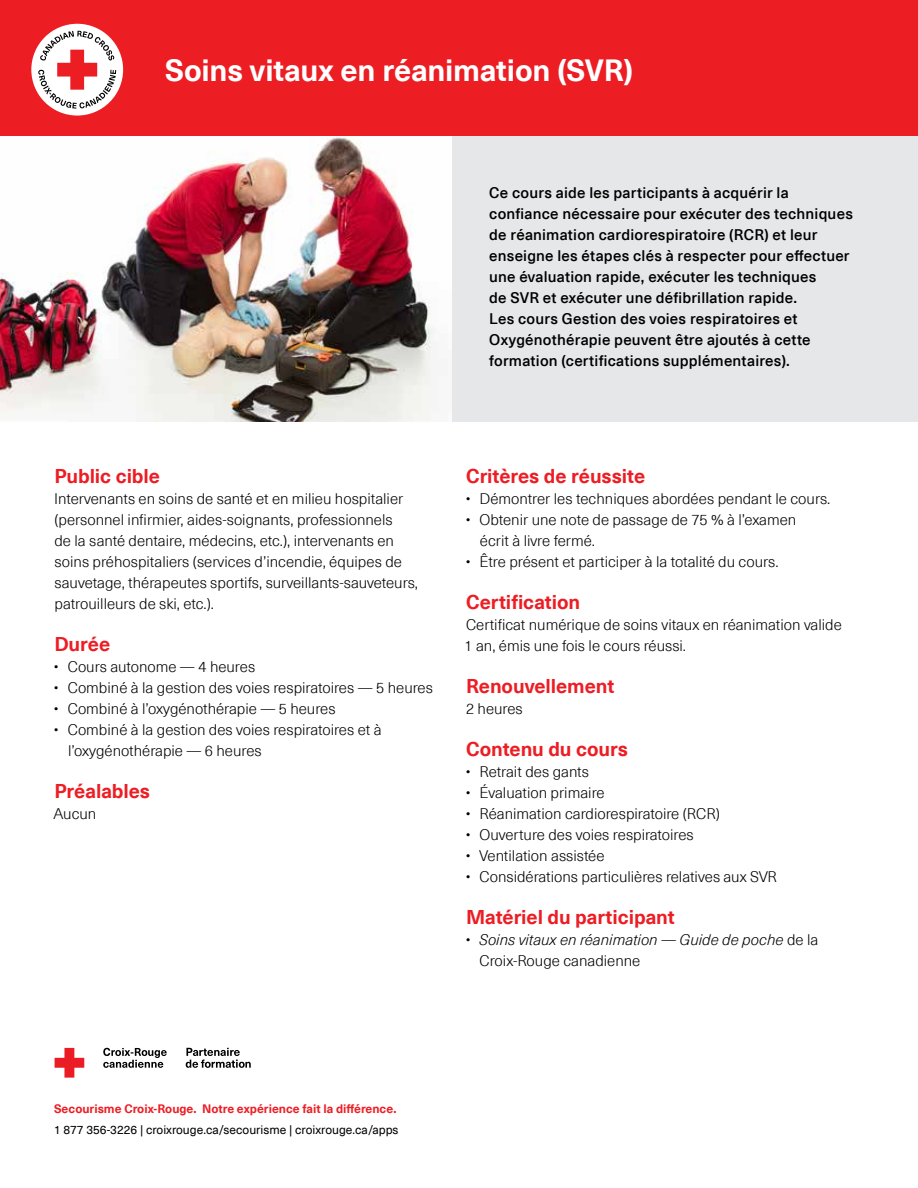
<style>
.page{position:relative;width:918px;height:1188px;background:#fff}
.page>*{position:absolute;margin:0;border:0;box-sizing:border-box;transform-origin:0 0}
.t1{font:700 30px "Neue Haas Unica Pro";letter-spacing:-.005em;color:#fff}
.t2{font:700 19.5px "Neue Haas Unica Pro";letter-spacing:-.005em;color:#ed1d24}
.t3{font:300 15px/21px "Neue Haas Unica Pro";color:#000}
.t4{font:500 15px/21px "Neue Haas Unica Pro";letter-spacing:.015em;color:#000}
.t5{font:italic 300 15px/21px "Neue Haas Unica Pro";color:#000}
.t6{font:12px "Neue Haas Unica Pro";color:#000}
.t7{font:700 12px "Neue Haas Unica Pro";color:#ed1d24}
.s1{font-style:normal}
</style>
<div class="page">
<div style="left:0;top:0;width:918px;height:136px;background:#ed1d24"></div>
<div style="left:31px;top:24px;width:92px;height:92px;background:#fff;border-radius:50%"></div>
<svg style="left:38px;top:31px;width:78px;height:78px"></svg>
<img style="left:0;top:137px;width:435px;height:284px">
<div style="left:452px;top:136px;width:466px;height:285px;background:#e6e7e8"></div>
<svg style="left:55px;top:1048px;width:29px;height:30px"></svg>
<svg style="left:103px;top:1048px;width:64px;height:20px"></svg>
<svg style="left:186px;top:1048px;width:65px;height:20px"></svg>
<h1 class="t1" style="left:165px;top:52px;width:469px">Soins vitaux en réanimation (SVR)</h1>
<p class="t4" style="left:489px;top:182px;width:365px">Ce cours aide les participants à acquérir la confiance nécessaire pour exécuter des techniques de réanimation cardiorespiratoire (RCR) et leur enseigne les étapes clés à respecter pour effectuer une évaluation rapide, exécuter les techniques<br>de SVR et exécuter une défibrillation rapide.<br>Les cours Gestion des voies respiratoires et Oxygénothérapie peuvent être ajoutés à cette formation (certifications supplémentaires).</p>
<h2 class="t2" style="left:54px;top:464px;width:107px">Public cible</h2>
<p class="t3" style="left:54px;top:488px;width:365px">Intervenants en soins de santé et en milieu hospitalier (personnel infirmier, aides-soignants, professionnels<br>de la santé dentaire, médecins, etc.), intervenants en soins préhospitaliers (services d’incendie, équipes de sauvetage, thérapeutes sportifs, surveillants-sauveteurs, patrouilleurs de ski, etc.).</p>
<h2 class="t2" style="left:54px;top:632px;width:57px">Durée</h2>
<p class="t3" style="left:54px;top:656px;width:203px">• Cours autonome — 4 heures</p>
<p class="t3" style="left:54px;top:677px;width:381px">• Combiné à la gestion des voies respiratoires — 5 heures</p>
<p class="t3" style="left:54px;top:698px;width:283px">• Combiné à l’oxygénothérapie — 5 heures</p>
<p class="t3" style="left:68px;top:719px;width:315px;text-indent:-14px">• Combiné à la gestion des voies respiratoires et à l’oxygénothérapie — 6 heures</p>
<h2 class="t2" style="left:54px;top:779px;width:97px">Préalables</h2>
<p class="t3" style="left:54px;top:803px;width:44px">Aucun</p>
<h2 class="t2" style="left:466px;top:464px;width:181px">Critères de réussite</h2>
<p class="t3" style="left:466px;top:488px;width:366px">• Démontrer les techniques abordées pendant le cours.</p>
<p class="t3" style="left:480px;top:509px;width:318px;text-indent:-14px">• Obtenir une note de passage de 75 % à l’examen écrit à livre fermé.</p>
<p class="t3" style="left:466px;top:551px;width:314px">• Être présent et participer à la totalité du cours.</p>
<h2 class="t2" style="left:466px;top:590px;width:116px">Certification</h2>
<p class="t3" style="left:464px;top:614px;width:379px">Certificat numérique de soins vitaux en réanimation valide<br>1 an, émis une fois le cours réussi.</p>
<h2 class="t2" style="left:466px;top:674px;width:150px">Renouvellement</h2>
<p class="t3" style="left:466px;top:698px;width:58px">2 heures</p>
<h2 class="t2" style="left:466px;top:737px;width:163px">Contenu du cours</h2>
<p class="t3" style="left:466px;top:761px;width:125px">• Retrait des gants</p>
<p class="t3" style="left:466px;top:782px;width:140px">• Évaluation primaire</p>
<p class="t3" style="left:466px;top:803px;width:256px">• Réanimation cardiorespiratoire (RCR)</p>
<p class="t3" style="left:466px;top:824px;width:230px">• Ouverture des voies respiratoires</p>
<p class="t3" style="left:466px;top:845px;width:140px">• Ventilation assistée</p>
<p class="t3" style="left:466px;top:866px;width:313px">• Considérations particulières relatives aux SVR</p>
<h2 class="t2" style="left:466px;top:905px;width:210px">Matériel du participant</h2>
<p class="t5" style="left:480px;top:929px;width:340px;text-indent:-14px">• Soins vitaux en réanimation — Guide de poche <span class="s1">de la<br>Croix-Rouge canadienne</span></p>
<p class="t7" style="left:54px;top:1101px;width:344px">Secourisme Croix-Rouge. Notre expérience fait la différence.</p>
<p class="t6" style="left:54px;top:1123px;width:346px">1 877 356-3226 | croixrouge.ca/secourisme | croixrouge.ca/apps</p>
</div>
